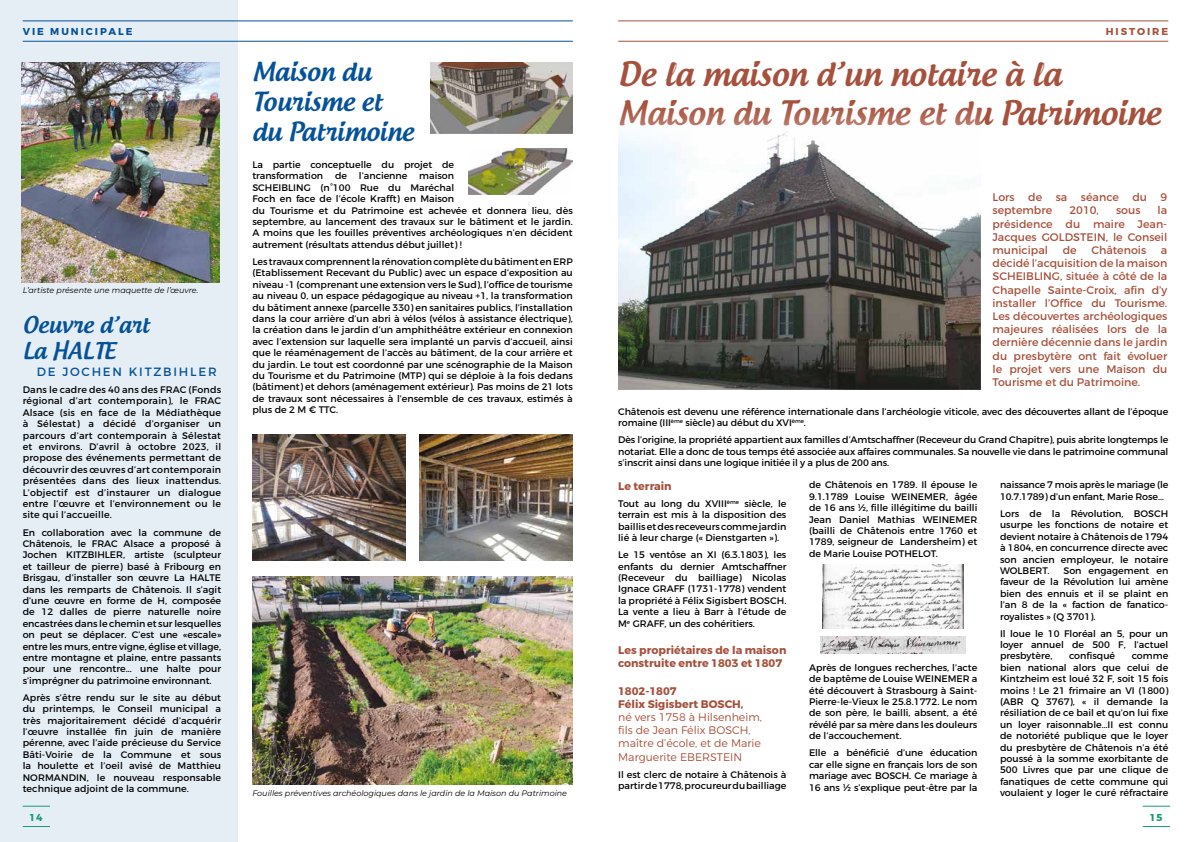
<style>
.page{position:relative;width:1191px;height:842px;background:#fff}
.page>*{position:absolute;margin:0;border:0;box-sizing:border-box;transform-origin:0 0}
.t1{font:500 32px/38.4px "Androgyne";color:#a6513d}
.t2{font:500 25px/30px "Androgyne";color:#065299}
.t3{font:500 22px/26.4px "Androgyne";color:#065299}
.t4{font:12px "Montserrat";letter-spacing:.15em;color:#065299}
.t5{font:11px/13.2px "Montserrat";color:#a6513d;text-align:justify}
.t6{font:700 11px/13.2px "Montserrat";color:#a6513d}
.t7{font:300 11px/13.2px "Montserrat";color:#a6513d}
.t8{font:700 10px "Montserrat";letter-spacing:.2em;color:#065299}
.t9{font:700 10px "Montserrat";letter-spacing:.2em;color:#a6513d}
.t10{font:700 10px "Montserrat";color:#169b75}
.t11{font:9.5px/11.4px "Montserrat";color:#000;text-align:justify}
.t12{font:italic 100 8px "Montserrat";color:#000}
</style>
<div class="page">
<div style="left:0;top:0;width:238px;height:842px;background:#e6eef5"></div>
<hr style="left:23px;top:21px;width:550px;height:1px;background:#065299">
<hr style="left:23px;top:41px;width:550px;height:1px;background:#065299">
<img style="left:468px;top:148px;width:104px;height:47px">
<img style="left:252px;top:435px;width:153px;height:126px">
<img style="left:419px;top:435px;width:153px;height:126px">
<img style="left:252px;top:576px;width:321px;height:208px">
<img style="left:822px;top:564px;width:141px;height:65px">
<img style="left:820px;top:636px;width:146px;height:18px">
<hr style="left:618px;top:21px;width:550px;height:1px;background:#a6513d">
<hr style="left:618px;top:41px;width:550px;height:1px;background:#a6513d">
<img style="left:618px;top:132px;width:362px;height:257px">
<img style="left:22px;top:62px;width:198px;height:221px">
<img style="left:430px;top:62px;width:143px;height:71px">
<svg style="left:1142px;top:806px;width:28px;height:1px"></svg>
<svg style="left:1142px;top:826px;width:28px;height:1px"></svg>
<svg style="left:23px;top:806px;width:27px;height:1px"></svg>
<svg style="left:23px;top:826px;width:27px;height:1px"></svg>
<p class="t8" style="left:23px;top:26px;width:111px">VIE MUNICIPALE</p>
<p class="t12" style="left:23px;top:285px;width:177px">L’artiste présente une maquette de l’œuvre.</p>
<h3 class="t3" style="left:23px;top:311px;width:129px">Oeuvre d’art<br>La HALTE</h3>
<p class="t4" style="left:37px;top:364px;width:181px">DE JOCHEN KITZBIHLER</p>
<p class="t11" style="left:23px;top:384px;width:200px">Dans le cadre des 40 ans des FRAC (Fonds régional d’art contemporain), le FRAC Alsace (sis en face de la Médiathèque à Sélestat) a décidé d’organiser un parcours d’art contemporain à Sélestat et environs. D’avril à octobre 2023, il propose des événements permettant de découvrir des œuvres d’art contemporain présentées dans des lieux inattendus.<br>L’objectif est d’instaurer un dialogue entre l’œuvre et l’environnement ou le site qui l’accueille.</p>
<p class="t11" style="left:23px;top:526px;width:200px">En collaboration avec la commune de Châtenois, le FRAC Alsace a proposé à Jochen KITZBIHLER, artiste (sculpteur et tailleur de pierre) basé à Fribourg en Brisgau, d’installer son œuvre La HALTE dans les remparts de Châtenois. Il s’agit d’une œuvre en forme de H, composée de 12 dalles de pierre naturelle noire encastrées dans le chemin et sur lesquelles on peut se déplacer. C’est une «escale» entre les murs, entre vigne, église et village, entre montagne et plaine, entre passants pour une rencontre... une halte pour s’imprégner du patrimoine environnant.</p>
<p class="t11" style="left:23px;top:692px;width:200px">Après s’être rendu sur le site au début du printemps, le Conseil municipal a très majoritairement décidé d’acquérir l’œuvre installée fin juin de manière pérenne, avec l’aide précieuse du Service Bâti-Voirie de la Commune et sous la houlette et l’oeil avisé de Matthieu NORMANDIN, le nouveau responsable technique adjoint de la commune.</p>
<h2 class="t2" style="left:252px;top:57px;width:163px">Maison du<br>Tourisme et du Patrimoine</h2>
<p class="t11" style="left:252px;top:159px;width:322px;text-align:left">La partie conceptuelle du projet de<br>transformation de l’ancienne maison<br>SCHEIBLING (n°100 Rue du Maréchal<br>Foch en face de l’école Krafft) en Maison<br>du Tourisme et du Patrimoine est achevée et donnera lieu, dès septembre, au lancement des travaux sur le bâtiment et le jardin.<br>A moins que les fouilles préventives archéologiques n’en décident autrement (résultats attendus début juillet) !</p>
<p class="t11" style="left:252px;top:256px;width:322px">Les travaux comprennent la rénovation complète du bâtiment en ERP (Etablissement Recevant du Public) avec un espace d’exposition au niveau -1 (comprenant une extension vers le Sud), l’office de tourisme au niveau 0, un espace pédagogique au niveau +1, la transformation du bâtiment annexe (parcelle 330) en sanitaires publics, l’installation dans la cour arrière d’un abri à vélos (vélos à assistance électrique), la création dans le jardin d’un amphithéâtre extérieur en connexion avec l’extension sur laquelle sera implanté un parvis d’accueil, ainsi que le réaménagement de l’accès au bâtiment, de la cour arrière et du jardin. Le tout est coordonné par une scénographie de la Maison du Tourisme et du Patrimoine (MTP) qui se déploie à la fois dedans (bâtiment) et dehors (aménagement extérieur). Pas moins de 21 lots de travaux sont nécessaires à l’ensemble de ces travaux, estimés à plus de 2 M € TTC.</p>
<p class="t12" style="left:252px;top:788px;width:316px">Fouilles préventives archéologiques dans le jardin de la Maison du Patrimoine</p>
<p class="t9" style="left:1105px;top:26px;width:64px">HISTOIRE</p>
<h1 class="t1" style="left:618px;top:55px;width:544px">De la maison d’un notaire à la<br>Maison du Tourisme et du Patrimoine</h1>
<p class="t5" style="left:992px;top:191px;width:176px">Lors de sa séance du 9 septembre</p>
<p class="t5" style="left:992px;top:204px;width:176px;text-indent:165px">la présidence du maire Jean-Jacques GOLDSTEIN, le Conseil municipal</p>
<p class="t5" style="left:1069px;top:204px;width:31px">2010,</p>
<p class="t5" style="left:1116px;top:204px;width:26px">sous</p>
<p class="t5" style="left:1062px;top:243px;width:15px">de</p>
<p class="t5" style="left:1091px;top:243px;width:56px">Châtenois</p>
<p class="t5" style="left:992px;top:243px;width:176px;text-indent:168px">a décidé l’acquisition de la maison SCHEIBLING, située à côté de la Chapelle Sainte-Croix, afin d’y installer l’Office du Tourisme.<br>Les découvertes archéologiques majeures réalisées lors de la dernière décennie dans le jardin du presbytère ont fait évoluer le projet vers une Maison du Tourisme et du Patrimoine.</p>
<p class="t11" style="left:618px;top:406px;width:551px">Châtenois est devenu une référence internationale dans l’archéologie viticole, avec des découvertes allant de l’époque romaine (III<sup>ème</sup> siècle) au début du XVI<sup>ème</sup>.</p>
<p class="t11" style="left:618px;top:434px;width:551px">Dès l’origine, la propriété appartient aux familles d’Amtschaffner (Receveur du Grand Chapitre), puis abrite longtemps le notariat. Elle a donc de tous temps été associée aux affaires communales. Sa nouvelle vie dans le patrimoine communal s’inscrit ainsi dans une logique initiée il y a plus de 200 ans.</p>
<p class="t6" style="left:618px;top:480px;width:55px">Le terrain</p>
<p class="t11" style="left:618px;top:498px;width:170px">Tout au long du XVIII<sup>ème</sup> siècle, le terrain est mis à la disposition des baillis et des receveurs comme jardin lié à leur charge (« Dienstgarten »).</p>
<p class="t11" style="left:618px;top:549px;width:170px">Le 15 ventôse an XI (6.3.1803), les enfants du dernier Amtschaffner (Receveur du bailliage) Nicolas Ignace GRAFF (1731-1778) vendent la propriété à Félix Sigisbert BOSCH.<br>La vente a lieu à Barr à l’étude de M<sup>e</sup> GRAFF, un des cohéritiers.</p>
<p class="t6" style="left:618px;top:644px;width:170px">Les propriétaires de la maison construite entre 1803 et 1807</p>
<p class="t6" style="left:618px;top:684px;width:127px">1802-1807<br>Félix Sigisbert BOSCH,</p>
<p class="t7" style="left:618px;top:710px;width:145px">né vers 1758 à Hilsenheim, fils de Jean Félix BOSCH, maître d’école, et de Marie<br>Marguerite EBERSTEIN</p>
<p class="t11" style="left:618px;top:768px;width:170px">Il est clerc de notaire à Châtenois à partir de 1778, procureur du bailliage</p>
<p class="t11" style="left:809px;top:479px;width:170px">de Châtenois en 1789. Il épouse le 9.1.1789 Louise WEINEMER, âgée de 16 ans ½, fille illégitime du bailli Jean Daniel Mathias WEINEMER (bailli de Châtenois entre 1760 et 1789, seigneur de Landersheim) et de Marie Louise POTHELOT.</p>
<p class="t11" style="left:809px;top:662px;width:170px">Après de longues recherches, l’acte de baptême de Louise WEINEMER a été découvert à Strasbourg à Saint-Pierre-le-Vieux le 25.8.1772. Le nom de son père, le bailli, absent, a été révélé par sa mère dans les douleurs de l’accouchement.</p>
<p class="t11" style="left:809px;top:747px;width:170px">Elle a bénéficié d’une éducation car elle signe en français lors de son mariage avec BOSCH. Ce mariage à 16 ans ½ s’explique peut-être par la</p>
<p class="t11" style="left:1000px;top:479px;width:170px">naissance 7 mois après le mariage (le<br>10.7.1789) d’un enfant, Marie Rose…</p>
<p class="t11" style="left:1000px;top:508px;width:170px">Lors de la Révolution, BOSCH usurpe les fonctions de notaire et devient notaire à Châtenois de 1794 à 1804, en concurrence directe avec son ancien employeur, le notaire WOLBERT.</p>
<p class="t11" style="left:1000px;top:565px;width:170px;text-indent:63px">Son engagement en faveur de la Révolution lui amène bien des ennuis et il se plaint en l’an 8 de la « faction de fanatico&shy;royalistes » (Q 3701).</p>
<p class="t11" style="left:1000px;top:627px;width:170px">Il loue le 10 Floréal an 5, pour un loyer annuel de 500 F, l’actuel presbytère,</p>
<p class="t11" style="left:1069px;top:650px;width:48px">confisqué</p>
<p class="t11" style="left:1000px;top:650px;width:170px;text-indent:132px">comme bien national alors que celui de Kintzheim est loué 32 F, soit 15 fois moins ! Le 21 frimaire an VI (1800) (ABR Q 3767), « il demande la résiliation de ce bail et qu’on lui fixe un loyer raisonnable…II est connu de notoriété publique que le loyer du presbytère de Châtenois n’a été poussé à la somme exorbitante de 500 Livres que par une clique de fanatiques de cette commune qui voulaient y loger le curé réfractaire</p>
<p class="t10" style="left:30px;top:811px;width:14px">14</p>
<p class="t10" style="left:1150px;top:811px;width:14px">15</p>
</div>
